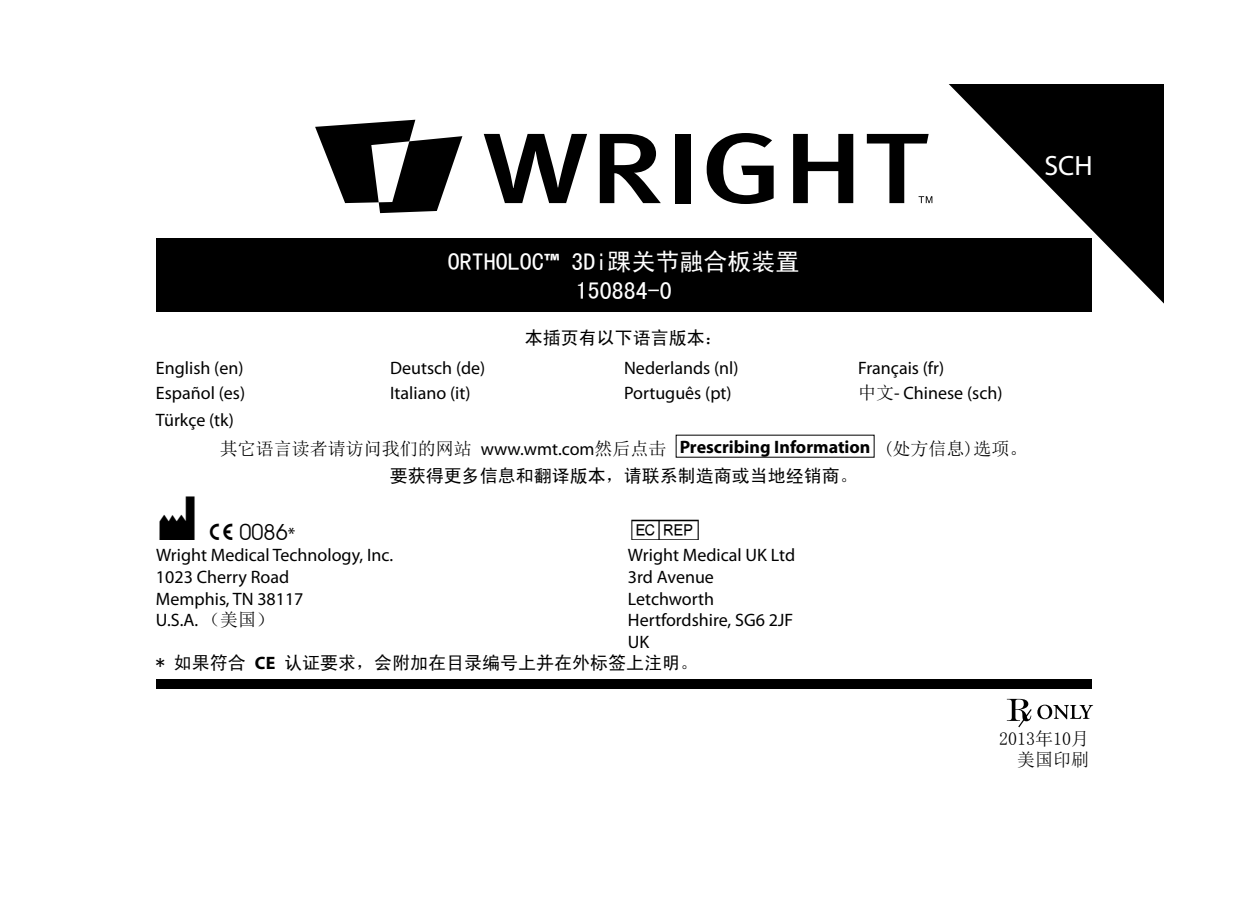
<style>
.page{position:relative;width:1248px;height:924px;background:#fff}
.page>*{position:absolute;margin:0;border:0;box-sizing:border-box;transform-origin:0 0}
.t1{font:48px "mdd en 980";color:#000}
.t2{font:28px "Myriad Pro";color:#fff}
.t3{font:24px/28.8px "Sim Hei";color:#fff;text-align:center}
.t4{font:18px/21.6px "Myriad Pro";color:#000}
.t5{font:18px/21.6px "Sim Sun";color:#000;text-align:right}
.t6{font:18px "Sim Hei";color:#000}
.t7{font:18px "mdd en 980";color:#000}
.s1{font-family:"Myriad Pro";font-weight:700}
.s2{font-family:"Sim Sun"}
.s3{font-family:"Myriad Pro"}
</style>
<div class="page">
<svg style="left:949px;top:84px;width:215px;height:220px;fill:#000"></svg>
<div style="left:156px;top:239px;width:935px;height:73px;background:#000"></div>
<div style="left:156px;top:679px;width:935px;height:10px;background:#000"></div>
<svg style="left:1007px;top:699px;width:86px;height:28px"></svg>
<svg style="left:484px;top:134px;width:103px;height:69px"></svg>
<svg style="left:600px;top:134px;width:61px;height:69px"></svg>
<div style="left:675px;top:134px;width:15px;height:69px;background:#000"></div>
<svg style="left:707px;top:133px;width:67px;height:71px"></svg>
<svg style="left:793px;top:134px;width:60px;height:69px"></svg>
<svg style="left:315px;top:120px;width:147px;height:93px"></svg>
<svg style="left:867px;top:134px;width:65px;height:69px"></svg>
<h2 class="t2" style="left:1044px;top:148px;width:50px">SCH</h2>
<h3 class="t3" style="left:448px;top:247px;width:353px">ORTHOLOC<span class="s1">™</span> 3Di踝关节融合板装置<br>150884-0</h3>
<p class="t6" style="left:525px;top:329px;width:199px">本插页有以下语言版本：</p>
<p class="t4" style="left:156px;top:357px;width:89px">English (en)</p>
<p class="t4" style="left:390px;top:357px;width:97px">Deutsch (de)</p>
<p class="t4" style="left:624px;top:357px;width:116px">Nederlands (nl)</p>
<p class="t4" style="left:858px;top:357px;width:88px">Français (fr)</p>
<p class="t4" style="left:156px;top:382px;width:91px">Español (es)</p>
<p class="t4" style="left:390px;top:382px;width:82px">Italiano (it)</p>
<p class="t4" style="left:624px;top:382px;width:109px">Português (pt)</p>
<p class="t4" style="left:858px;top:382px;width:146px"><span class="s2">中文</span>- Chinese (sch)</p>
<p class="t4" style="left:156px;top:409px;width:79px">Türkçe (tk)</p>
<p class="t5" style="left:220px;top:438px;width:809px">其它语言读者请访问我们的网站 <span class="s3">www.wmt.com</span>然后点击 <span class="s1">Prescribing Information</span> (处方信息)选项。</p>
<p class="t6" style="left:390px;top:467px;width:469px">要获得更多信息和翻译版本，请联系制造商或当地经销商。</p>
<h1 class="t1" style="left:156px;top:495px;width:41px">M</h1>
<p class="t4" style="left:156px;top:544px;width:239px">Wright Medical Technology, Inc.</p>
<p class="t7" style="left:209px;top:523px;width:87px">C 0086<span class="s3">*</span></p>
<h1 class="t1" style="left:628px;top:495px;width:74px">P</h1>
<p class="t4" style="left:628px;top:544px;width:169px">Wright Medical UK Ltd</p>
<p class="t4" style="left:156px;top:566px;width:135px">1023 Cherry Road</p>
<p class="t4" style="left:628px;top:566px;width:87px">3rd Avenue</p>
<p class="t4" style="left:156px;top:587px;width:149px">Memphis, TN 38117</p>
<p class="t4" style="left:628px;top:587px;width:88px">Letchworth</p>
<p class="t4" style="left:156px;top:609px;width:120px">U.S.A. <span class="s2">（美国）</span></p>
<p class="t4" style="left:628px;top:609px;width:167px">Hertfordshire, SG6 2JF<br>UK</p>
<p class="t6" style="left:156px;top:654px;width:544px">* 如果符合 <span class="s1">CE</span> 认证要求，会附加在目录编号上并在外标签上注明。</p>
<p class="t5" style="left:999px;top:728px;width:92px">2013年10月美国印刷</p>
</div>
